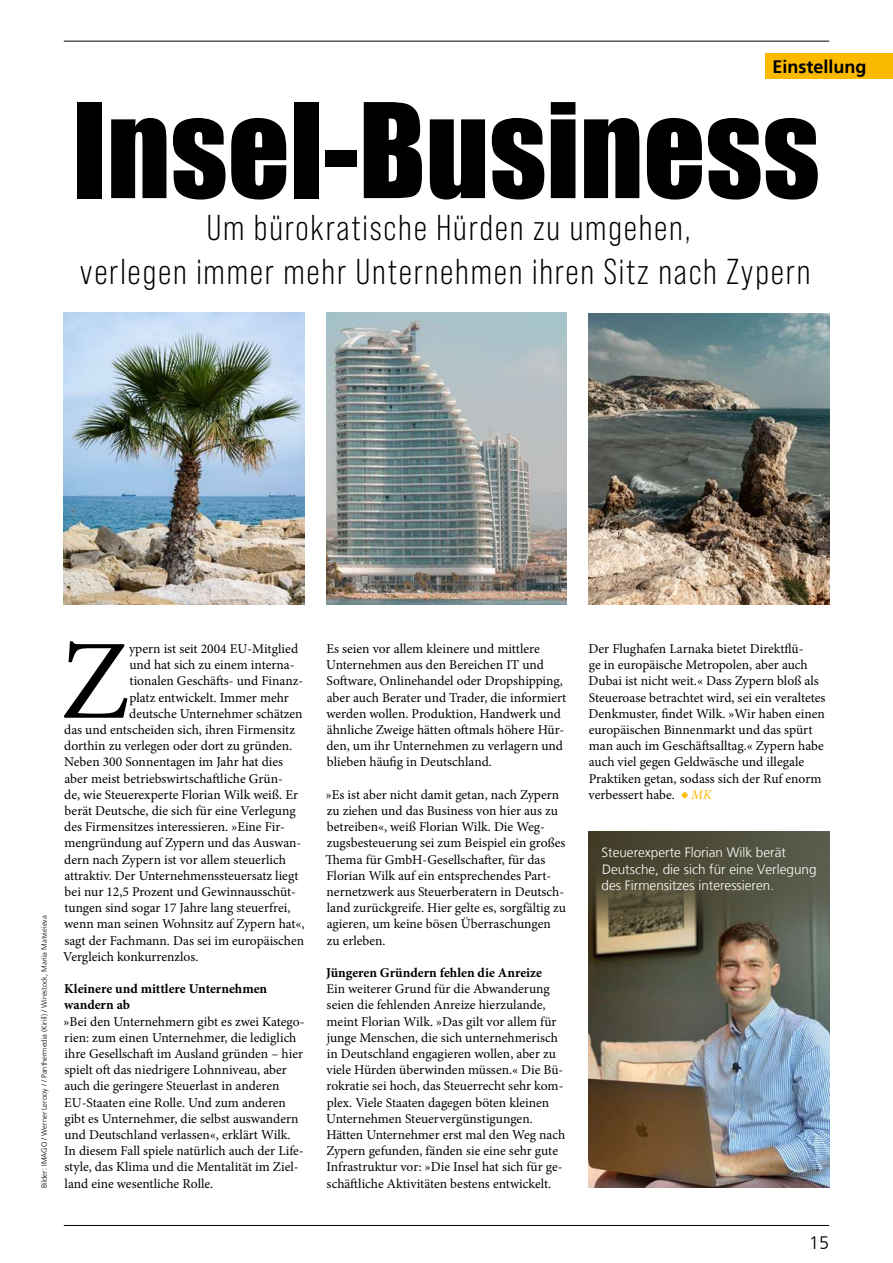
<style>
.page{position:relative;width:893px;height:1263px;background:#fff}
.page>*{position:absolute;margin:0;border:0;box-sizing:border-box;transform-origin:0 0}
.t1{font:121.5px "Impact";color:#000}
.t2{font:113.25px "Minion Pro";color:#000}
.t3{font:36px/43.2px "Bebas Neue Pro";letter-spacing:.05em;color:#000;text-align:center}
.t4{font:700 18px "Frutiger LT";color:#000}
.t5{font:300 18px "Frutiger LT";color:#000}
.t6{font:13.5px/16.2px "Minion Pro";color:#000}
.t7{font:300 13.5px/16.2px "Frutiger LT";color:#fff}
.t8{font:700 13.5px/16.2px "Minion Pro";color:#000}
.t9{font:300 7.5px "Frutiger LT";color:#000}
.s1{font-style:italic;color:#fbba00}
</style>
<div class="page">
<img style="left:588px;top:928px;width:241px;height:259px">
<img style="left:588px;top:313px;width:241px;height:291px">
<img style="left:326px;top:313px;width:241px;height:291px">
<img style="left:64px;top:313px;width:241px;height:291px">
<svg style="left:588px;top:831px;width:241px;height:97px;background:#53513d"></svg>
<svg style="left:681px;top:791px;width:7px;height:8px"></svg>
<hr style="left:64px;top:1225px;width:765px;height:1px;background:#000">
<hr style="left:64px;top:41px;width:765px;height:1px;background:#000">
<div style="left:765px;top:53px;width:128px;height:26px;background:#fbba00"></div>
<h3 class="t4" style="left:772px;top:56px;width:96px">Einstellung</h3>
<h1 class="t1" style="left:72px;top:56px;width:749px">Insel-Business</h1>
<h3 class="t3" style="left:80px;top:206px;width:732px">Um bürokratische Hürden zu umgehen,<br>verlegen immer mehr Unternehmen ihren Sitz nach Zypern</h3>
<p class="t9" style="left:40px;top:1188px;width:274px;rotate:-90deg">Bilder: IMAGO / Werner Lerooy / / Panthermedia (Kirill) / Wirestock, Mariia Matvieieva</p>
<h2 class="t2" style="left:60px;top:606px;width:70px">Z</h2>
<p class="t6" style="left:129px;top:641px;width:171px">ypern ist seit 2004 EU-Mitglied</p>
<p class="t6" style="left:129px;top:657px;width:167px">und hat sich zu einem interna-</p>
<p class="t6" style="left:129px;top:673px;width:175px">tionalen Geschäfts- und Finanz-</p>
<p class="t6" style="left:129px;top:689px;width:161px">platz entwickelt. Immer mehr</p>
<p class="t6" style="left:129px;top:705px;width:175px">deutsche Unternehmer schätzen</p>
<p class="t6" style="left:64px;top:722px;width:232px">das und entscheiden sich, ihren Firmensitz</p>
<p class="t6" style="left:64px;top:738px;width:230px">dorthin zu verlegen oder dort zu gründen.</p>
<p class="t6" style="left:64px;top:754px;width:220px">Neben 300 Sonnentagen im Jahr hat dies</p>
<p class="t6" style="left:64px;top:770px;width:220px">aber meist betriebswirtschaftliche Grün-</p>
<p class="t6" style="left:64px;top:786px;width:235px">de, wie Steuerexperte Florian Wilk weiß. Er</p>
<p class="t6" style="left:65px;top:803px;width:233px">berät Deutsche, die sich für eine Verlegung</p>
<p class="t6" style="left:64px;top:819px;width:222px">des Firmensitzes interessieren. »Eine Fir-</p>
<p class="t6" style="left:64px;top:835px;width:238px">mengründung auf Zypern und das Auswan-</p>
<p class="t6" style="left:64px;top:851px;width:223px">dern nach Zypern ist vor allem steuerlich</p>
<p class="t6" style="left:64px;top:867px;width:236px">attraktiv. Der Unternehmenssteuersatz liegt</p>
<p class="t6" style="left:65px;top:884px;width:233px">bei nur 12,5 Prozent und Gewinnausschüt-</p>
<p class="t6" style="left:65px;top:900px;width:227px">tungen sind sogar 17 Jahre lang steuerfrei,</p>
<p class="t6" style="left:64px;top:916px;width:242px">wenn man seinen Wohnsitz auf Zypern hat«,</p>
<p class="t6" style="left:64px;top:932px;width:241px">sagt der Fachmann. Das sei im europäischen</p>
<p class="t6" style="left:63px;top:948px;width:137px">Vergleich konkurrenzlos.</p>
<p class="t8" style="left:64px;top:980px;width:204px">Kleinere und mittlere Unternehmen wandern ab</p>
<p class="t6" style="left:64px;top:1013px;width:242px">»Bei den Unternehmern gibt es zwei Katego&shy;rien: zum einen Unternehmer, die lediglich ihre Gesellschaft im Ausland gründen – hier spielt oft das niedrigere Lohnniveau, aber auch die geringere Steuerlast in anderen EU-Staaten eine Rolle. Und zum anderen gibt es Unternehmer, die selbst auswandern und Deutschland verlassen«, erklärt Wilk.<br>In diesem Fall spiele natürlich auch der Life&shy;style, das Klima und die Mentalität im Ziel&shy;land eine wesentliche Rolle.</p>
<p class="t6" style="left:326px;top:641px;width:242px">Es seien vor allem kleinere und mittlere Unternehmen aus den Bereichen IT und Software, Onlinehandel oder Dropshipping, aber auch Berater und Trader, die informiert werden wollen. Produktion, Handwerk und ähnliche Zweige hätten oftmals höhere Hür&shy;den, um ihr Unternehmen zu verlagern und blieben häufig in Deutschland.</p>
<p class="t6" style="left:325px;top:786px;width:242px">»Es ist aber nicht damit getan, nach Zypern zu ziehen und das Business von hier aus zu betreiben«, weiß Florian Wilk. Die Weg&shy;zugsbesteuerung sei zum Beispiel ein großes Thema für GmbH-Gesellschafter, für das Florian Wilk auf ein entsprechendes Part&shy;nernetzwerk aus Steuerberatern in Deutsch&shy;land zurückgreife. Hier gelte es, sorgfältig zu agieren, um keine bösen Überraschungen<br>zu erleben.</p>
<p class="t8" style="left:326px;top:964px;width:217px">Jüngeren Gründern fehlen die Anreize</p>
<p class="t6" style="left:326px;top:981px;width:240px">Ein weiterer Grund für die Abwanderung seien die fehlenden Anreize hierzulande, meint Florian Wilk. »Das gilt vor allem für junge Menschen, die sich unternehmerisch in Deutschland engagieren wollen, aber zu viele Hürden überwinden müssen.« Die Bü&shy;rokratie sei hoch, das Steuerrecht sehr kom&shy;plex. Viele Staaten dagegen böten kleinen Unternehmen Steuervergünstigungen.<br>Hätten Unternehmer erst mal den Weg nach Zypern gefunden, fänden sie eine sehr gute Infrastruktur vor: »Die Insel hat sich für ge&shy;schäftliche Aktivitäten bestens entwickelt.</p>
<p class="t6" style="left:589px;top:641px;width:238px">Der Flughafen Larnaka bietet Direktflü-<br>ge in europäische Metropolen, aber auch Dubai ist nicht weit.« Dass Zypern bloß als Steueroase betrachtet wird, sei ein veraltetes Denkmuster, findet Wilk. »Wir haben einen europäischen Binnenmarkt und das spürt man auch im Geschäftsalltag.« Zypern habe auch viel gegen Geldwäsche und illegale Praktiken getan, sodass sich der Ruf enorm verbessert habe. <span class="s1">MK</span></p>
<p class="t7" style="left:601px;top:845px;width:217px">Steuerexperte Florian Wilk berät<br>Deutsche, die sich für eine Verlegung des Firmensitzes interessieren.</p>
<h3 class="t5" style="left:809px;top:1233px;width:22px">15</h3>
</div>
